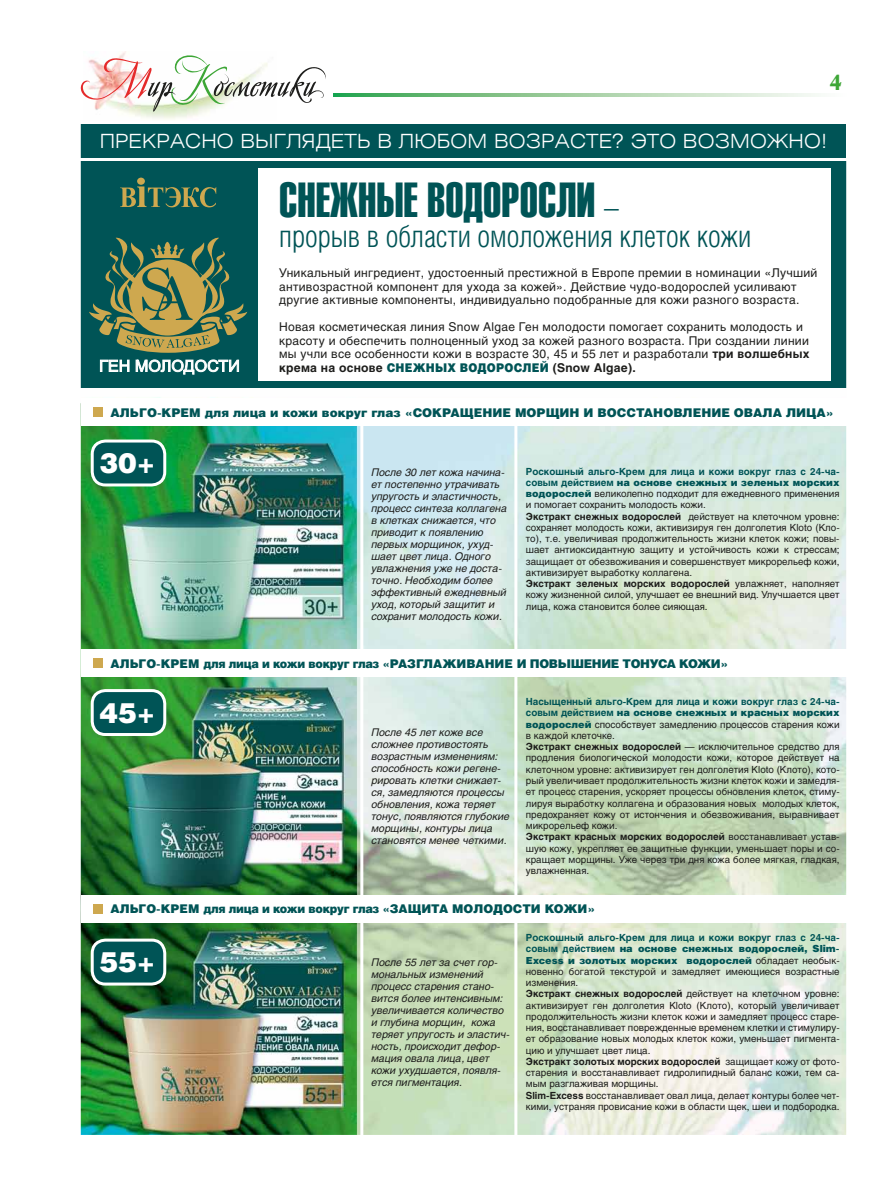
<style>
.page{position:relative;width:893px;height:1191px;background:#fff}
.page>*{position:absolute;margin:0;border:0;box-sizing:border-box;transform-origin:0 0}
.t1{font:48.45px "Helios Extra Compressed";color:#005456}
.t2{font:300 30.6px "Helios Cond";color:#005456}
.t3{font:900 28.05px "Helios";color:#fff}
.t4{font:700 21.75px "Academy C";color:#3da636}
.t5{font:300 19.5px "Helios Ext";letter-spacing:.01em;color:#fff}
.t6{font:12px/13.5px "Helios";letter-spacing:.02em;color:#1d1d1b}
.t7{font:900 12px "Helios";color:#005456}
.t8{font:900 12px "Helios";letter-spacing:-.025em;color:#005456}
.t9{font:700 12px "Helios";letter-spacing:.02em;color:#1d1d1b}
.t10{font:900 12px "Helios";color:#005456;scale:.9 1}
.t11{font:italic 10.5px/12px "Helios";color:#1d1d1b}
.t12{font:9.75px/11.2px "Helios";color:#1d1d1b}
.s1{font-family:"Helios Cond";font-weight:300;font-size:30.6px}
.s2{font-weight:700}
.s3{font-weight:900;color:#005456}
.s4{font-weight:700;color:#005456}
</style>
<div class="page">
<svg style="left:333px;top:94px;width:484px;height:2px"></svg>
<svg style="left:80px;top:55px;width:246px;height:53px"></svg>
<img style="left:80px;top:108px;width:767px;height:1027px">
<h3 class="t4" style="left:829px;top:68px;width:14px">4</h3>
<h3 class="t5" style="left:100px;top:128px;width:729px">Прекрасно выглядеть в любом возрасте? это возможно!</h3>
<h1 class="t1" style="left:279px;top:172px;width:341px">СНЕЖНЫЕ ВОДОРОСЛИ <span class="s1">–</span></h1>
<h2 class="t2" style="left:279px;top:219px;width:474px">прорыв в области омоложения клеток кожи</h2>
<p class="t6" style="left:279px;top:266px;width:540px">Уникальный ингредиент, удостоенный престижной в Европе премии в номинации «Лучший антивозрастной компонент для ухода за кожей». Действие чудо-водорослей усиливают другие активные компоненты, индивидуально подобранные для кожи разного возраста.</p>
<p class="t6" style="left:279px;top:320px;width:532px">Новая косметическая линия Snow Algae Ген молодости помогает сохранить молодость и красоту и обеспечить полноценный уход за кожей разного возраста. При создании линии мы учли все особенности кожи в возрасте 30, 45 и 55 лет и разработали <span class="s2">три волшебных крема на основе</span> <span class="s3">СНЕЖНЫХ ВОДОРО</span></p>
<p class="t10" style="left:514px;top:360px;width:21px">СЛЕЙ</p>
<p class="t9" style="left:553px;top:360px;width:84px">(Snow Algae).</p>
<p class="t7" style="left:111px;top:405px;width:323px">Альго-крем для лица и кожи вокруг глаз «СОКР</p>
<p class="t7" style="left:451px;top:405px;width:34px">АЩЕНИЕ</p>
<p class="t7" style="left:515px;top:405px;width:11px">МОР</p>
<p class="t7" style="left:546px;top:405px;width:118px">ЩИН И ВОССТАНОВЛЕНИЕ</p>
<p class="t7" style="left:734px;top:405px;width:64px">ОВАЛА ЛИЦ</p>
<p class="t7" style="left:816px;top:405px;width:19px">А»</p>
<h3 class="t3" style="left:99px;top:445px;width:57px">30+</h3>
<p class="t11" style="left:371px;top:466px;width:137px">После 30 лет кожа начина&shy;ет постепенно утрачивать упругость и эластичность, процесс синтеза коллагена в клетках снижается, что приводит к появлению первых морщинок, ухуд&shy;шает цвет лица. Одного увлажнения уже не доста&shy;точно. Необходим более эффективный ежедневный уход, который защитит и сохранит молодость кожи.</p>
<p class="t12" style="left:526px;top:465px;width:315px"><span class="s4">Роскошный альго-Крем для лица и кожи вокруг глаз с 24-ча&shy;совым действием</span> <span class="s3">на основе снежных и зеленых морских водорослей</span> великолепно подходит для ежедневного применения и помогает сохранить молодость кожи.<br><span class="s2">Экстракт снежных водорослей</span> действует на клеточном уровне: сохраняет молодость кожи, активизируя ген долголетия Kloto (Кло&shy;то), т.е. увеличивая продолжительность жизни клеток кожи; повы&shy;шает антиоксидантную защиту и устойчивость кожи к стрессам; защищает от обезвоживания и совершенствует микрорельеф кожи, активизирует выработку коллагена.<br><span class="s2">Экстракт зеленых морских водорослей</span> увлажняет, наполняет кожу жизненной силой, улучшает ее внешний вид. Улучшается цвет лица, кожа становится более сияющая.</p>
<p class="t8" style="left:111px;top:656px;width:385px">Альго-крем для лица и кожи вокруг глаз «РАЗГЛАЖИВАНИЕ</p>
<p class="t7" style="left:517px;top:656px;width:34px">И ПОВЫШЕНИЕ</p>
<p class="t7" style="left:623px;top:656px;width:107px">ТОНУСА КОЖИ»</p>
<h3 class="t3" style="left:99px;top:694px;width:57px">45+</h3>
<p class="t11" style="left:371px;top:726px;width:140px">После 45 лет коже все сложнее противостоять возрастным изменениям: способность кожи регене&shy;рировать клетки снижает&shy;ся, замедляются процессы обновления, кожа теряет тонус, появляются глубокие морщины, контуры лица становятся менее четкими.</p>
<p class="t12" style="left:526px;top:696px;width:315px"><span class="s4">Насыщенный альго-Крем для лица и кожи вокруг глаз с 24-ча&shy;совым действием</span> <span class="s3">на основе снежных и красных морских водорослей</span> способствует замедлению процессов старения кожи в каждой клеточке.<br><span class="s2">Экстракт снежных водорослей</span> — исключительное средство для продления биологической молодости кожи, которое действует на клеточном уровне: активизирует ген долголетия Kloto (Клото), кото&shy;рый увеличивает продолжительность жизни клеток кожи и замедля&shy;ет процесс старения, ускоряет процессы обновления клеток, стиму&shy;лируя выработку коллагена и образования новых молодых клеток, предохраняет кожу от истончения и обезвоживания, выравнивает микрорельеф кожи.<br><span class="s2">Экстракт красных морских водорослей</span> восстанавливает устав&shy;шую кожу, укрепляет ее защитные функции, уменьшает поры и со&shy;кращает морщины. Уже через три дня кожа более мягкая, гладкая, увлажненная.</p>
<p class="t8" style="left:111px;top:901px;width:353px">Альго-крем для лица и кожи вокруг глаз «ЗАЩИ ТА МОЛОДО</p>
<p class="t7" style="left:513px;top:901px;width:84px">СТИ КОЖИ»</p>
<h3 class="t3" style="left:99px;top:944px;width:57px">55+</h3>
<p class="t11" style="left:371px;top:956px;width:140px">После 55 лет за счет гор&shy;мональных изменений процесс старения стано&shy;вится более интенсивным: увеличивается количество и глубина морщин, кожа теряет упругость и эластич&shy;ность, происходит дефор&shy;мация овала лица, цвет кожи ухудшается, появля&shy;ется пигментация.</p>
<p class="t12" style="left:526px;top:932px;width:315px"><span class="s4">Роскошный альго-Крем для лица и кожи вокруг глаз с 24-ча&shy;совым действием</span> <span class="s3">на основе снежных водорослей, Slim-Excess и золотых морских водорослей</span> обладает необык&shy;новенно богатой текстурой и замедляет имеющиеся возрастные изменения.<br><span class="s2">Экстракт снежных водорослей</span> действует на клеточном уровне: активизирует ген долголетия Kloto (Клото), который увеличивает продолжительность жизни клеток кожи и замедляет процесс старе&shy;ния, восстанавливает поврежденные временем клетки и стимулиру&shy;ет образование новых молодых клеток кожи, уменьшает пигмента&shy;цию и улучшает цвет лица.<br><span class="s2">Экстракт золотых морских водорослей</span> защищает кожу от фото&shy;старения и восстанавливает гидролипидный баланс кожи, тем са&shy;мым разглаживая морщины.<br><span class="s2">Slim-Excess</span> восстанавливает овал лица, делает контуры более чет&shy;кими, устраняя провисание кожи в области щек, шеи и подбородка.</p>
</div>
